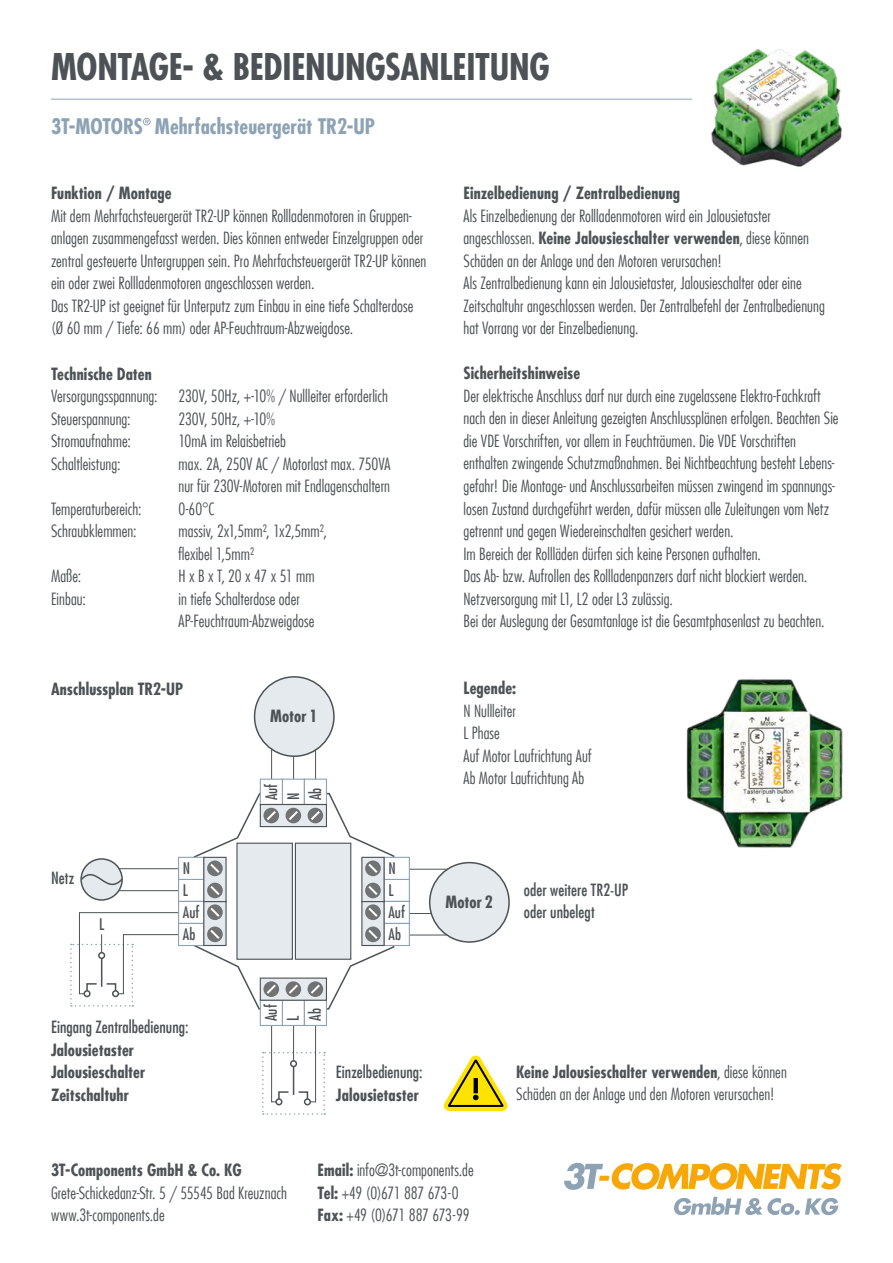
<style>
.page{position:relative;width:893px;height:1263px;background:#fff}
.page>*{position:absolute;margin:0;border:0;box-sizing:border-box;transform-origin:0 0}
.t1{font:700 condensed 36px "Futura LT";letter-spacing:-.01em;color:#4c5255}
.t2{font:700 condensed 21px "Futura LT";letter-spacing:-.005em;color:#8da3b4}
.t3{font:300 condensed 16.5px/22.5px "Futura LT";letter-spacing:.005em;color:#4c5255}
.t4{font:700 condensed 16.5px/22.5px "Futura LT";letter-spacing:.005em;color:#4c5255}
.t5{font:condensed 16.5px/22.5px "Futura LT";color:#4c5255}
.t6{font:condensed 15.6px/22px "Futura LT";letter-spacing:.005em;color:#4c5255}
.s1{font-weight:700}
</style>
<div class="page">
<hr style="left:315px;top:727px;width:1px;height:89px;background:#4c5255">
<hr style="left:293px;top:727px;width:1px;height:89px;background:#4c5255">
<hr style="left:271px;top:727px;width:1px;height:89px;background:#4c5255">
<svg style="left:564px;top:1163px;width:278px;height:27px"></svg>
<svg style="left:674px;top:1197px;width:164px;height:18px"></svg>
<hr style="left:51px;top:99px;width:641px;height:1px;background:#8da3b4">
<svg style="left:143px;top:118px;width:8px;height:7px"></svg>
<hr style="left:388px;top:935px;width:100px;height:1px;background:#4c5255">
<hr style="left:388px;top:913px;width:100px;height:1px;background:#4c5255">
<hr style="left:388px;top:869px;width:100px;height:1px;background:#4c5255">
<img style="left:711px;top:48px;width:131px;height:119px">
<img style="left:686px;top:679px;width:157px;height:169px">
<div style="left:255px;top:677px;width:79px;height:79px;background:#e4eaee;border-radius:50%"></div>
<div style="left:254px;top:676px;width:81px;height:81px;border:2px solid #4c5255;border-radius:50%"></div>
<div style="left:430px;top:863px;width:79px;height:79px;background:#e4eaee;border-radius:50%"></div>
<div style="left:429px;top:862px;width:81px;height:81px;border:2px solid #4c5255;border-radius:50%"></div>
<svg style="left:70px;top:778px;width:340px;height:337px"></svg>
<div style="left:275px;top:1098px;width:7px;height:7px;border:2px solid #4c5255;border-radius:50%"></div>
<svg style="left:443px;top:1055px;width:65px;height:56px"></svg>
<h1 class="t1" style="left:51px;top:44px;width:500px">MONTAGE- &amp; BEDIENUNGSANLEITUNG</h1>
<p class="t2" style="left:51px;top:113px;width:326px">3T-MOTORS Mehrfachsteuergerät TR2-UP</p>
<p class="t4" style="left:51px;top:182px;width:122px">Funktion / Montage</p>
<p class="t3" style="left:51px;top:204px;width:377px">Mit dem Mehrfachsteuergerät TR2-UP können Rollladenmotoren in Gruppen&shy;anlagen zusammengefasst werden. Dies können entweder Einzelgruppen oder zentral gesteuerte Untergruppen sein. Pro Mehrfachsteuergerät TR2-UP können ein oder zwei Rollladenmotoren angeschlossen werden.<br>Das TR2-UP ist geeignet für Unterputz zum Einbau in eine tiefe Schalterdose (Ø 60 mm / Tiefe: 66 mm) oder AP-Feuchtraum-Abzweigdose.</p>
<p class="t4" style="left:51px;top:362px;width:102px">Technische Daten</p>
<p class="t3" style="left:51px;top:385px;width:108px">Versorgungsspannung:</p>
<p class="t3" style="left:179px;top:385px;width:211px">230V, 50Hz, +-10% / Nullleiter erforderlich</p>
<p class="t3" style="left:51px;top:407px;width:81px">Steuerspannung:</p>
<p class="t3" style="left:179px;top:407px;width:98px">230V, 50Hz, +-10%</p>
<p class="t3" style="left:51px;top:430px;width:81px">Stromaufnahme:</p>
<p class="t3" style="left:179px;top:430px;width:109px">10mA im Relaisbetrieb</p>
<p class="t3" style="left:51px;top:452px;width:71px">Schaltleistung:</p>
<p class="t3" style="left:179px;top:452px;width:213px">max. 2A, 250V AC / Motorlast max. 750VA nur für 230V-Motoren mit Endlagenschaltern</p>
<p class="t3" style="left:51px;top:497px;width:92px">Temperaturbereich:</p>
<p class="t3" style="left:179px;top:497px;width:37px">0-60°C</p>
<p class="t3" style="left:51px;top:520px;width:87px">Schraubklemmen:</p>
<p class="t3" style="left:179px;top:520px;width:150px">massiv, 2x1,5mm², 1x2,5mm², flexibel 1,5mm²</p>
<p class="t3" style="left:51px;top:565px;width:32px">Maße:</p>
<p class="t3" style="left:179px;top:565px;width:138px">H x B x T, 20 x 47 x 51 mm</p>
<p class="t3" style="left:51px;top:587px;width:36px">Einbau:</p>
<p class="t3" style="left:179px;top:587px;width:137px">in tiefe Schalterdose oder<br>AP-Feuchtraum-Abzweigdose</p>
<p class="t4" style="left:51px;top:677px;width:134px">Anschlussplan TR2-UP</p>
<p class="t4" style="left:270px;top:705px;width:49px">Motor 1</p>
<p class="t6" style="left:260px;top:800px;width:18px;rotate:-90deg">Auf<br>N<br>Ab</p>
<p class="t4" style="left:463px;top:182px;width:218px">Einzelbedienung / Zentralbedienung</p>
<p class="t3" style="left:463px;top:205px;width:363px">Als Einzelbedienung der Rollladenmotoren wird ein Jalousietaster angeschlossen. <span class="s1">Keine Jalousieschalter verwenden</span>, diese können Schäden an der Anlage und den Motoren verursachen!<br>Als Zentralbedienung kann ein Jalousietaster, Jalousieschalter oder eine Zeitschaltuhr angeschlossen werden. Der Zentralbefehl der Zentralbedienung hat Vorrang vor der Einzelbedienung.</p>
<p class="t4" style="left:463px;top:362px;width:118px">Sicherheitshinweise</p>
<p class="t3" style="left:463px;top:385px;width:377px">Der elektrische Anschluss darf nur durch eine zugelassene Elektro-Fachkraft nach den in dieser Anleitung gezeigten Anschlussplänen erfolgen. Beachten Sie die VDE Vorschriften, vor allem in Feuchträumen. Die VDE Vorschriften enthalten zwingende Schutzmaßnahmen. Bei Nichtbeachtung besteht Lebens&shy;gefahr! Die Montage- und Anschlussarbeiten müssen zwingend im spannungs&shy;losen Zustand durchgeführt werden, dafür müssen alle Zuleitungen vom Netz getrennt und gegen Wiedereinschalten gesichert werden.<br>Im Bereich der Rollläden dürfen sich keine Personen aufhalten.<br>Das Ab- bzw. Aufrollen des Rollladenpanzers darf nicht blockiert werden.<br>Netzversorgung mit L1, L2 oder L3 zulässig.<br>Bei der Auslegung der Gesamtanlage ist die Gesamtphasenlast zu beachten.</p>
<p class="t4" style="left:463px;top:677px;width:54px">Legende:</p>
<p class="t3" style="left:463px;top:699px;width:129px">N Nullleiter<br>L Phase<br>Auf Motor Laufrichtung Auf<br>Ab Motor Laufrichtung Ab</p>
<p class="t5" style="left:51px;top:867px;width:25px">Netz</p>
<p class="t6" style="left:99px;top:913px;width:7px">L</p>
<p class="t6" style="left:183px;top:857px;width:9px">N</p>
<p class="t6" style="left:183px;top:879px;width:7px">L</p>
<p class="t6" style="left:183px;top:901px;width:18px">Auf</p>
<p class="t6" style="left:183px;top:923px;width:14px">Ab</p>
<p class="t6" style="left:388px;top:857px;width:9px">N</p>
<p class="t6" style="left:388px;top:879px;width:7px">L</p>
<p class="t6" style="left:388px;top:901px;width:18px">Auf</p>
<p class="t6" style="left:388px;top:923px;width:14px">Ab</p>
<p class="t4" style="left:445px;top:890px;width:49px">Motor 2</p>
<p class="t5" style="left:524px;top:878px;width:106px">oder weitere TR2-UP oder unbelegt</p>
<p class="t5" style="left:51px;top:1016px;width:139px">Eingang Zentralbedienung:</p>
<p class="t4" style="left:51px;top:1038px;width:96px">Jalousietaster<br>Jalousieschalter<br>Zeitschaltuhr</p>
<p class="t6" style="left:260px;top:1021px;width:18px;rotate:-90deg">Auf<br>L<br>Ab</p>
<p class="t5" style="left:336px;top:1061px;width:88px">Einzelbedienung:</p>
<p class="t4" style="left:336px;top:1083px;width:85px">Jalousietaster</p>
<p class="t3" style="left:516px;top:1060px;width:272px"><span class="s1">Keine Jalousieschalter verwenden</span>, diese können<br>Schäden an der Anlage und den Motoren verursachen!</p>
<p class="t4" style="left:51px;top:1159px;width:192px">3T-Components GmbH &amp; Co. KG</p>
<p class="t3" style="left:51px;top:1181px;width:237px">Grete-Schickedanz-Str. 5 / 55545 Bad Kreuznach www.3t-components.de</p>
<p class="t3" style="left:318px;top:1159px;width:158px"><span class="s1">Email:</span> info@3t-components.de<br><span class="s1">Tel:</span> +49 (0)671 887 673-0<br><span class="s1">Fax:</span> +49 (0)671 887 673-99</p>
</div>
